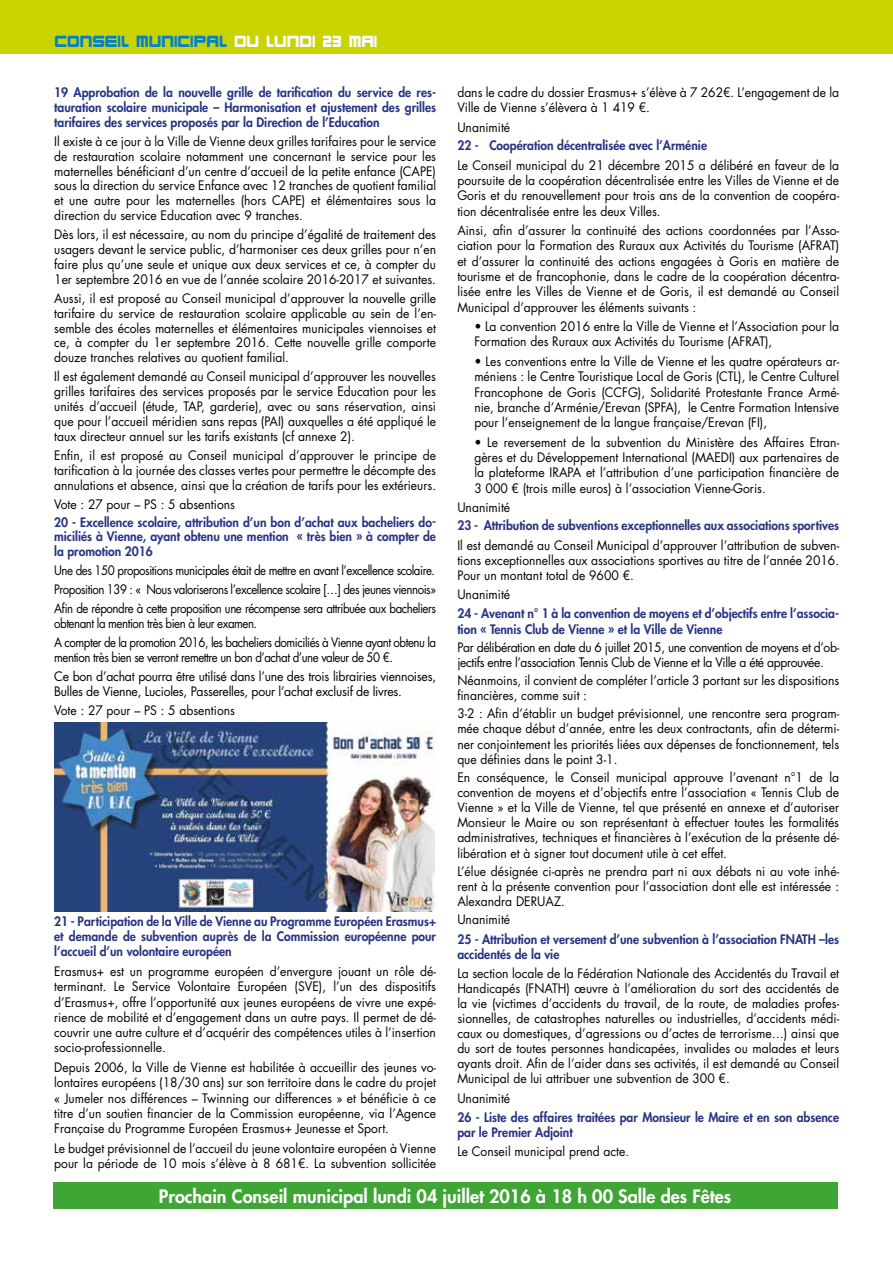
<style>
.page{position:relative;width:893px;height:1263px;background:#fff}
.page>*{position:absolute;margin:0;border:0;box-sizing:border-box;transform-origin:0 0}
.t1{font:800 18px "Futura Std";color:#fff}
.t2{font:700 15px "Karnivore";color:#0081c9}
.t3{font:12.75px/15.3px "Futura Std";color:#000;text-align:justify;scale:.95 1}
.t4{font:800 12.75px/14.9px "Futura Std";color:#283583;text-align:justify;scale:.95 1}
.t5{font:12.75px/19px "Futura Std";color:#000;text-align:justify;scale:.9 1}
.t6{font:12.75px/15.1px "Futura Std";letter-spacing:-.03em;color:#000;scale:.95 1}
.t7{font:12.75px/19px "Futura Std";letter-spacing:-.02em;color:#000;scale:.9 1}
.t8{font:12.75px/19px "Futura Std";letter-spacing:-.04em;color:#000;scale:.9 1}
.t9{font:12.75px/19px "Futura Std";letter-spacing:-.02em;color:#000;scale:.96 1}
.s1{color:#fff}
</style>
<div class="page">
<div style="left:0;top:0;width:893px;height:54px;background:#c8d300"></div>
<div style="left:53px;top:1182px;width:784px;height:27px;background:#3fa535"></div>
<img style="left:54px;top:723px;width:380px;height:188px">
<p class="t2" style="left:54px;top:30px;width:325px">CONSEIL MUNICIPAL <span class="s1">DU LUNDI 23 MAI</span></p>
<p class="t4" style="left:54px;top:85px;width:403px">19 Approbation de la nouvelle grille de tarification du service de res&shy;tauration scolaire municipale – Harmonisation et ajustement des grilles tarifaires des services proposés par la Direction de l’Education</p>
<p class="t3" style="left:54px;top:134px;width:403px;line-height:14.9px">Il existe à ce jour à la Ville de Vienne deux grilles tarifaires pour le service de restauration scolaire notamment une concernant le service pour les maternelles bénéficiant d’un centre d’accueil de la petite enfance (CAPE) sous la direction du service Enfance avec 12 tranches de quotient familial et une autre pour les maternelles (hors CAPE) et élémentaires sous la direction du service Education avec 9 tranches.</p>
<p class="t3" style="left:54px;top:227px;width:403px;line-height:14.9px">Dès lors, il est nécessaire, au nom du principe d’égalité de traitement des usagers devant le service public, d’harmoniser ces deux grilles pour n’en faire plus qu’une seule et unique aux deux services et ce, à compter du 1er septembre 2016 en vue de l’année scolaire 2016-2017 et suivantes.</p>
<p class="t3" style="left:54px;top:291px;width:403px;line-height:14.9px">Aussi, il est proposé au Conseil municipal d’approuver la nouvelle grille tarifaire du service de restauration scolaire applicable au sein de l’en&shy;semble des écoles maternelles et élémentaires municipales viennoises et ce, à compter du 1er septembre 2016. Cette nouvelle grille comporte douze tranches relatives au quotient familial.</p>
<p class="t3" style="left:54px;top:369px;width:403px;line-height:14.9px">Il est également demandé au Conseil municipal d’approuver les nouvelles grilles tarifaires des services proposés par le service Education pour les unités d’accueil (étude, TAP, garderie), avec ou sans réservation, ainsi que pour l’accueil méridien sans repas (PAI) auxquelles a été appliqué le taux directeur annuel sur les tarifs existants (cf annexe 2).</p>
<p class="t3" style="left:54px;top:448px;width:403px;line-height:14.9px">Enfin, il est proposé au Conseil municipal d’approuver le principe de tarification à la journée des classes vertes pour permettre le décompte des annulations et absence, ainsi que la création de tarifs pour les extérieurs.</p>
<p class="t3" style="left:54px;top:496px;width:192px">Vote : 27 pour – PS : 5 absentions</p>
<p class="t4" style="left:54px;top:514px;width:403px">20 - Excellence scolaire, attribution d’un bon d’achat aux bacheliers do&shy;miciliés à Vienne, ayant obtenu une mention « très bien » à compter de la promotion 2016</p>
<p class="t5" style="left:54px;top:561px;width:426px">Une des 150 propositions municipales était de mettre en avant l’excellence scolaire.<br>Proposition 139 : « Nous valoriserons l’excellence scolaire […] des jeunes viennois» Afin de répondre à cette proposition une récompense sera attribuée aux bacheliers</p>
<p class="t8" style="left:54px;top:614px;width:426px">obtenant la mention très bien à leur examen.<br>A compter de la promotion 2016, les bacheliers domiciliés à Vienne ayant obtenu la</p>
<p class="t7" style="left:54px;top:648px;width:426px">mention très bien se verront remettre un bon d’achat d’une valeur de 50 €.<br>Ce bon d’achat pourra être utilisé dans l’une des trois librairies viennoises,</p>
<p class="t9" style="left:54px;top:682px;width:364px">Bulles de Vienne, Lucioles, Passerelles, pour l’achat exclusif de livres.<br>Vote : 27 pour – PS : 5 absentions</p>
<p class="t3" style="left:457px;top:85px;width:403px">dans le cadre du dossier Erasmus+ s’élève à 7 262€. L’engagement de la<br>Ville de Vienne s’élèvera à 1 419 €.</p>
<p class="t3" style="left:457px;top:120px;width:57px">Unanimité</p>
<p class="t4" style="left:457px;top:138px;width:264px">22 - Coopération décentralisée avec l’Arménie</p>
<p class="t3" style="left:457px;top:157px;width:403px">Le Conseil municipal du 21 décembre 2015 a délibéré en faveur de la poursuite de la coopération décentralisée entre les Villes de Vienne et de Goris et du renouvellement pour trois ans de la convention de coopéra&shy;tion décentralisée entre les deux Villes.</p>
<p class="t3" style="left:457px;top:223px;width:403px">Ainsi, afin d’assurer la continuité des actions coordonnées par l’Asso&shy;ciation pour la Formation des Ruraux aux Activités du Tourisme (AFRAT) et d’assurer la continuité des actions engagées à Goris en matière de tourisme et de francophonie, dans le cadre de la coopération décentra&shy;lisée entre les Villes de Vienne et de Goris, il est demandé au Conseil Municipal d’approuver les éléments suivants :</p>
<p class="t3" style="left:474px;top:319px;width:385px">• La convention 2016 entre la Ville de Vienne et l’Association pour la<br>Formation des Ruraux aux Activités du Tourisme (AFRAT),</p>
<p class="t3" style="left:474px;top:354px;width:386px">• Les conventions entre la Ville de Vienne et les quatre opérateurs ar&shy;méniens : le Centre Touristique Local de Goris (CTL), le Centre Culturel Francophone de Goris (CCFG), Solidarité Protestante France Armé&shy;nie, branche d’Arménie/Erevan (SPFA), le Centre Formation Intensive pour l’enseignement de la langue française/Erevan (FI),</p>
<p class="t3" style="left:474px;top:435px;width:386px">• Le reversement de la subvention du Ministère des Affaires Etran&shy;gères et du Développement International (MAEDI) aux partenaires de la plateforme IRAPA et l’attribution d’une participation financière de 3 000 € (trois mille euros) à l’association Vienne-Goris.</p>
<p class="t3" style="left:457px;top:500px;width:57px">Unanimité</p>
<p class="t4" style="left:457px;top:518px;width:403px">23 - Attribution de subventions exceptionnelles aux associations sportives</p>
<p class="t3" style="left:457px;top:537px;width:403px">Il est demandé au Conseil Municipal d’approuver l’attribution de subven&shy;tions exceptionnelles aux associations sportives au titre de l’année 2016.<br>Pour un montant total de 9600 €.</p>
<p class="t3" style="left:457px;top:587px;width:57px">Unanimité</p>
<p class="t4" style="left:457px;top:606px;width:403px">24 - Avenant n° 1 à la convention de moyens et d’objectifs entre l’associa&shy;tion « Tennis Club de Vienne » et la Ville de Vienne</p>
<p class="t6" style="left:457px;top:639px;width:403px">Par délibération en date du 6 juillet 2015, une convention de moyens et d’ob&shy;jectifs entre l’association Tennis Club de Vienne et la Ville a été approuvée.</p>
<p class="t3" style="left:457px;top:673px;width:403px">Néanmoins, il convient de compléter l’article 3 portant sur les dispositions financières, comme suit :</p>
<p class="t3" style="left:457px;top:706px;width:403px">3-2 : Afin d’établir un budget prévisionnel, une rencontre sera program&shy;mée chaque début d’année, entre les deux contractants, afin de détermi&shy;ner conjointement les priorités liées aux dépenses de fonctionnement, tels que définies dans le point 3-1.</p>
<p class="t3" style="left:457px;top:770px;width:403px">En conséquence, le Conseil municipal approuve l’avenant n°1 de la convention de moyens et d’objectifs entre l’association « Tennis Club de Vienne » et la Ville de Vienne, tel que présenté en annexe et d’autoriser Monsieur le Maire ou son représentant à effectuer toutes les formalités administratives, techniques et financières à l’exécution de la présente dé&shy;libération et à signer tout document utile à cet effet.</p>
<p class="t3" style="left:457px;top:863px;width:403px">L’élue désignée ci-après ne prendra part ni aux débats ni au vote inhé&shy;rent à la présente convention pour l’association dont elle est intéressée :<br>Alexandra DERUAZ.</p>
<p class="t3" style="left:457px;top:912px;width:57px">Unanimité</p>
<p class="t4" style="left:457px;top:932px;width:403px">25 - Attribution et versement d’une subvention à l’association FNATH –les accidentés de la vie</p>
<p class="t3" style="left:457px;top:966px;width:403px">La section locale de la Fédération Nationale des Accidentés du Travail et Handicapés (FNATH) œuvre à l’amélioration du sort des accidentés de la vie (victimes d’accidents du travail, de la route, de maladies profes&shy;sionnelles, de catastrophes naturelles ou industrielles, d’accidents médi&shy;caux ou domestiques, d’agressions ou d’actes de terrorisme…) ainsi que du sort de toutes personnes handicapées, invalides ou malades et leurs ayants droit. Afin de l’aider dans ses activités, il est demandé au Conseil Municipal de lui attribuer une subvention de 300 €.</p>
<p class="t3" style="left:457px;top:1090px;width:57px">Unanimité</p>
<p class="t4" style="left:457px;top:1109px;width:403px">26 - Liste des affaires traitées par Monsieur le Maire et en son absence par le Premier Adjoint</p>
<p class="t3" style="left:457px;top:1143px;width:182px">Le Conseil municipal prend acte.</p>
<h1 class="t1" style="left:159px;top:1185px;width:574px">Prochain Conseil municipal lundi 04 juillet 2016 à 18 h 00 Salle des Fêtes</h1>
<p class="t4" style="left:54px;top:914px;width:403px">21 - Participation de la Ville de Vienne au Programme Européen Erasmus+ et demande de subvention auprès de la Commission européenne pour l’accueil d’un volontaire européen</p>
<p class="t3" style="left:54px;top:964px;width:403px">Erasmus+ est un programme européen d’envergure jouant un rôle dé&shy;terminant. Le Service Volontaire Européen (SVE), l’un des dispositifs d’Erasmus+, offre l’opportunité aux jeunes européens de vivre une expé&shy;rience de mobilité et d’engagement dans un autre pays. Il permet de dé&shy;couvrir une autre culture et d’acquérir des compétences utiles à l’insertion socio-professionnelle.</p>
<p class="t3" style="left:54px;top:1060px;width:403px">Depuis 2006, la Ville de Vienne est habilitée à accueillir des jeunes vo&shy;lontaires européens (18/30 ans) sur son territoire dans le cadre du projet « Jumeler nos différences – Twinning our differences » et bénéficie à ce titre d’un soutien financier de la Commission européenne, via l’Agence Française du Programme Européen Erasmus+ Jeunesse et Sport.</p>
<p class="t3" style="left:54px;top:1140px;width:403px">Le budget prévisionnel de l’accueil du jeune volontaire européen à Vienne pour la période de 10 mois s’élève à 8 681€. La subvention sollicitée</p>
</div>
